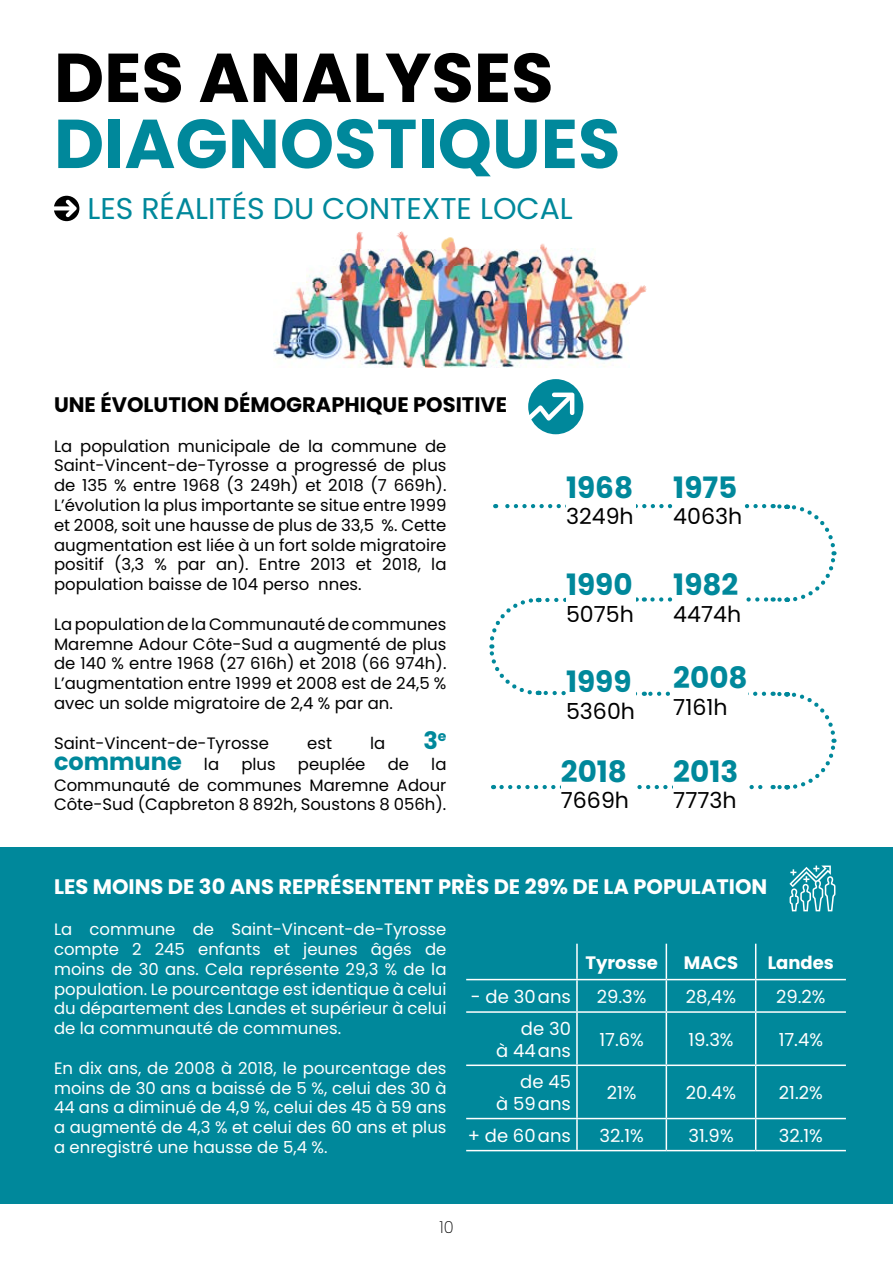
<style>
.page{position:relative;width:893px;height:1263px;background:#fff}
.page>*{position:absolute;margin:0;border:0;box-sizing:border-box;transform-origin:0 0}
.t1{font:700 69px "Poppins";color:#00889b}
.t2{font:700 69px "Poppins";color:#000}
.t3{font:30px "Poppins";color:#00889b}
.t4{font:700 29.4px "Poppins";color:#00889b}
.t5{font:700 24px "Poppins";color:#00889b}
.t6{font:22.05px "Poppins";color:#000}
.t7{font:700 21px "Poppins";color:#fff}
.t8{font:700 21px "Poppins";color:#000}
.t9{font:18px/21.6px "Poppins";color:#fff;text-align:right}
.t10{font:700 18px "Poppins";color:#fff}
.t11{font:16.5px/19.8px "Poppins";color:#000;text-align:justify}
.t12{font:16.5px/19.8px "Poppins";color:#fff;text-align:justify}
.t13{font:200 16.5px "Poppins";color:#000}
</style>
<div class="page">
<div style="left:0;top:847px;width:893px;height:356px;background:#00889b"></div>
<svg style="left:54px;top:196px;width:25px;height:25px"></svg>
<svg style="left:489px;top:504px;width:348px;height:286px"></svg>
<div style="left:566px;top:467px;width:69px;height:78px;background:#fff"></div>
<div style="left:673px;top:467px;width:69px;height:78px;background:#fff"></div>
<div style="left:673px;top:564px;width:69px;height:78px;background:#fff"></div>
<div style="left:566px;top:564px;width:69px;height:78px;background:#fff"></div>
<div style="left:566px;top:661px;width:69px;height:79px;background:#fff"></div>
<div style="left:673px;top:657px;width:75px;height:79px;background:#fff"></div>
<div style="left:673px;top:751px;width:75px;height:78px;background:#fff"></div>
<div style="left:561px;top:751px;width:74px;height:78px;background:#fff"></div>
<div style="left:528px;top:379px;width:55px;height:55px;background:#00889b;border-radius:50%"></div>
<svg style="left:528px;top:393px;width:46px;height:33px"></svg>
<svg style="left:789px;top:865px;width:46px;height:46px"></svg>
<hr style="left:576px;top:944px;width:2px;height:35px;background:#fff">
<hr style="left:666px;top:944px;width:1px;height:35px;background:#fff">
<hr style="left:755px;top:944px;width:1px;height:35px;background:#fff">
<hr style="left:466px;top:979px;width:111px;height:1px;background:#fff">
<hr style="left:577px;top:979px;width:89px;height:1px;background:#fff">
<hr style="left:576px;top:980px;width:2px;height:31px;background:#fff">
<hr style="left:666px;top:979px;width:90px;height:1px;background:#fff">
<hr style="left:666px;top:980px;width:1px;height:31px;background:#fff">
<hr style="left:756px;top:979px;width:90px;height:1px;background:#fff">
<hr style="left:755px;top:980px;width:1px;height:31px;background:#fff">
<hr style="left:466px;top:1011px;width:111px;height:2px;background:#fff">
<hr style="left:577px;top:1011px;width:89px;height:2px;background:#fff">
<hr style="left:576px;top:1013px;width:2px;height:51px;background:#fff">
<hr style="left:666px;top:1011px;width:90px;height:2px;background:#fff">
<hr style="left:666px;top:1013px;width:1px;height:51px;background:#fff">
<hr style="left:756px;top:1011px;width:90px;height:2px;background:#fff">
<hr style="left:755px;top:1013px;width:1px;height:51px;background:#fff">
<hr style="left:466px;top:1064px;width:111px;height:2px;background:#fff">
<hr style="left:577px;top:1064px;width:89px;height:2px;background:#fff">
<hr style="left:576px;top:1066px;width:2px;height:52px;background:#fff">
<hr style="left:666px;top:1064px;width:90px;height:2px;background:#fff">
<hr style="left:666px;top:1066px;width:1px;height:52px;background:#fff">
<hr style="left:756px;top:1064px;width:90px;height:2px;background:#fff">
<hr style="left:755px;top:1066px;width:1px;height:52px;background:#fff">
<hr style="left:466px;top:1118px;width:111px;height:1px;background:#fff">
<hr style="left:577px;top:1118px;width:89px;height:1px;background:#fff">
<hr style="left:576px;top:1119px;width:2px;height:31px;background:#fff">
<hr style="left:666px;top:1118px;width:90px;height:1px;background:#fff">
<hr style="left:666px;top:1119px;width:1px;height:31px;background:#fff">
<hr style="left:756px;top:1118px;width:90px;height:1px;background:#fff">
<hr style="left:755px;top:1119px;width:1px;height:31px;background:#fff">
<hr style="left:466px;top:1150px;width:111px;height:1px;background:#fff">
<hr style="left:577px;top:1150px;width:89px;height:1px;background:#fff">
<hr style="left:666px;top:1150px;width:90px;height:1px;background:#fff">
<hr style="left:756px;top:1150px;width:90px;height:1px;background:#fff">
<img style="left:273px;top:299px;width:153px;height:68px">
<img style="left:426px;top:265px;width:102px;height:102px">
<img style="left:528px;top:282px;width:101px;height:85px">
<img style="left:629px;top:285px;width:18px;height:21px">
<img style="left:294px;top:282px;width:132px;height:17px">
<img style="left:307px;top:265px;width:119px;height:17px">
<img style="left:528px;top:248px;width:68px;height:34px">
<img style="left:596px;top:271px;width:4px;height:11px">
<img style="left:339px;top:248px;width:189px;height:17px">
<img style="left:356px;top:231px;width:8px;height:17px">
<img style="left:396px;top:231px;width:13px;height:17px">
<img style="left:441px;top:237px;width:28px;height:11px">
<img style="left:540px;top:243px;width:7px;height:5px">
<h1 class="t2" style="left:54px;top:38px;width:501px">DES ANALYSES</h1>
<h1 class="t1" style="left:54px;top:104px;width:568px">DIAGNOSTIQUES</h1>
<h2 class="t3" style="left:87px;top:191px;width:487px">LES RÉALITÉS DU CONTEXTE LOCAL</h2>
<p class="t8" style="left:54px;top:392px;width:455px">UNE ÉVOLUTION DÉMOGRAPHIQUE POSITIVE</p>
<p class="t11" style="left:54px;top:436px;width:394px">La population municipale de la commune de Saint-Vincent-de-Tyrosse a progressé de plus de 135 % entre 1968 (3 249h) et 2018 (7 669h).<br>L’évolution la plus importante se situe entre 1999 et 2008, soit une hausse de plus de 33,5 %. Cette augmentation est liée à un fort solde migratoire positif (3,3 % par an). Entre 2013 et 2018, la population baisse de 104 perso nnes.</p>
<p class="t11" style="left:54px;top:614px;width:394px">La population de la Communauté de communes Maremne Adour Côte-Sud a augmenté de plus de 140 % entre 1968 (27 616h) et 2018 (66 974h).<br>L’augmentation entre 1999 et 2008 est de 24,5 % avec un solde migratoire de 2,4 % par an.</p>
<p class="t11" style="left:54px;top:733px;width:217px">Saint-Vincent-de-Tyrosse</p>
<p class="t11" style="left:307px;top:733px;width:26px">est</p>
<p class="t11" style="left:370px;top:733px;width:17px">la</p>
<h3 class="t5" style="left:423px;top:726px;width:25px">3<sup>e</sup></h3>
<h3 class="t5" style="left:54px;top:747px;width:129px">commune</h3>
<p class="t11" style="left:204px;top:754px;width:17px">la</p>
<p class="t11" style="left:241px;top:754px;width:36px">plus</p>
<p class="t11" style="left:298px;top:754px;width:69px">peuplée</p>
<p class="t11" style="left:388px;top:754px;width:23px">de</p>
<p class="t11" style="left:54px;top:754px;width:394px;line-height:20.4px;text-indent:377px">la Communauté de communes Maremne Adour Côte-Sud (Capbreton 8 892h, Soustons 8 056h).</p>
<h3 class="t4" style="left:566px;top:471px;width:69px">1968</h3>
<h3 class="t6" style="left:566px;top:504px;width:69px">3249h</h3>
<h3 class="t4" style="left:566px;top:568px;width:68px">1990</h3>
<h3 class="t6" style="left:566px;top:601px;width:69px">5075h</h3>
<h3 class="t4" style="left:566px;top:665px;width:67px">1999</h3>
<h3 class="t6" style="left:566px;top:698px;width:70px">5360h</h3>
<h3 class="t4" style="left:561px;top:754px;width:68px">2018</h3>
<h3 class="t6" style="left:561px;top:788px;width:70px">7669h</h3>
<h3 class="t4" style="left:673px;top:471px;width:66px">1975</h3>
<h3 class="t6" style="left:673px;top:504px;width:70px">4063h</h3>
<h3 class="t4" style="left:673px;top:568px;width:67px">1982</h3>
<h3 class="t6" style="left:673px;top:601px;width:69px">4474h</h3>
<h3 class="t4" style="left:673px;top:661px;width:76px">2008</h3>
<h3 class="t6" style="left:673px;top:694px;width:56px">7161h</h3>
<h3 class="t4" style="left:673px;top:754px;width:66px">2013</h3>
<h3 class="t6" style="left:673px;top:788px;width:65px">7773h</h3>
<p class="t7" style="left:54px;top:874px;width:715px">LES MOINS DE 30 ANS REPRÉSENTENT PRÈS DE 29% DE LA POPULATION</p>
<p class="t12" style="left:54px;top:919px;width:394px">La commune de Saint-Vincent-de-Tyrosse compte 2 245 enfants et jeunes âgés de moins de 30 ans. Cela représente 29,3 % de la population. Le pourcentage est identique à celui du département des Landes et supérieur à celui de la communauté de communes.</p>
<p class="t12" style="left:54px;top:1058px;width:394px">En dix ans, de 2008 à 2018, le pourcentage des moins de 30 ans a baissé de 5 %, celui des 30 à 44 ans a diminué de 4,9 %, celui des 45 à 59 ans a augmenté de 4,3 % et celui des 60 ans et plus a enregistré une hausse de 5,4 %.</p>
<p class="t10" style="left:585px;top:952px;width:74px">Tyrosse</p>
<p class="t10" style="left:684px;top:952px;width:56px">MACS</p>
<p class="t10" style="left:768px;top:952px;width:68px">Landes</p>
<p class="t9" style="left:471px;top:986px;width:102px">- de 30ans</p>
<p class="t9" style="left:597px;top:986px;width:51px">29.3%</p>
<p class="t9" style="left:686px;top:986px;width:52px">28,4%</p>
<p class="t9" style="left:776px;top:986px;width:51px">29.2%</p>
<p class="t9" style="left:496px;top:1018px;width:76px">de 30<br>à 44ans</p>
<p class="t9" style="left:599px;top:1029px;width:46px">17.6%</p>
<p class="t9" style="left:688px;top:1029px;width:47px">19.3%</p>
<p class="t9" style="left:779px;top:1029px;width:46px">17.4%</p>
<p class="t9" style="left:496px;top:1071px;width:76px">de 45<br>à 59ans</p>
<p class="t9" style="left:607px;top:1082px;width:31px">21%</p>
<p class="t9" style="left:686px;top:1082px;width:52px">20.4%</p>
<p class="t9" style="left:779px;top:1082px;width:45px">21.2%</p>
<p class="t9" style="left:468px;top:1125px;width:105px">+ de 60ans</p>
<p class="t9" style="left:600px;top:1125px;width:46px">32.1%</p>
<p class="t9" style="left:688px;top:1125px;width:47px">31.9%</p>
<p class="t9" style="left:779px;top:1125px;width:46px">32.1%</p>
<p class="t13" style="left:439px;top:1217px;width:16px">10</p>
</div>
